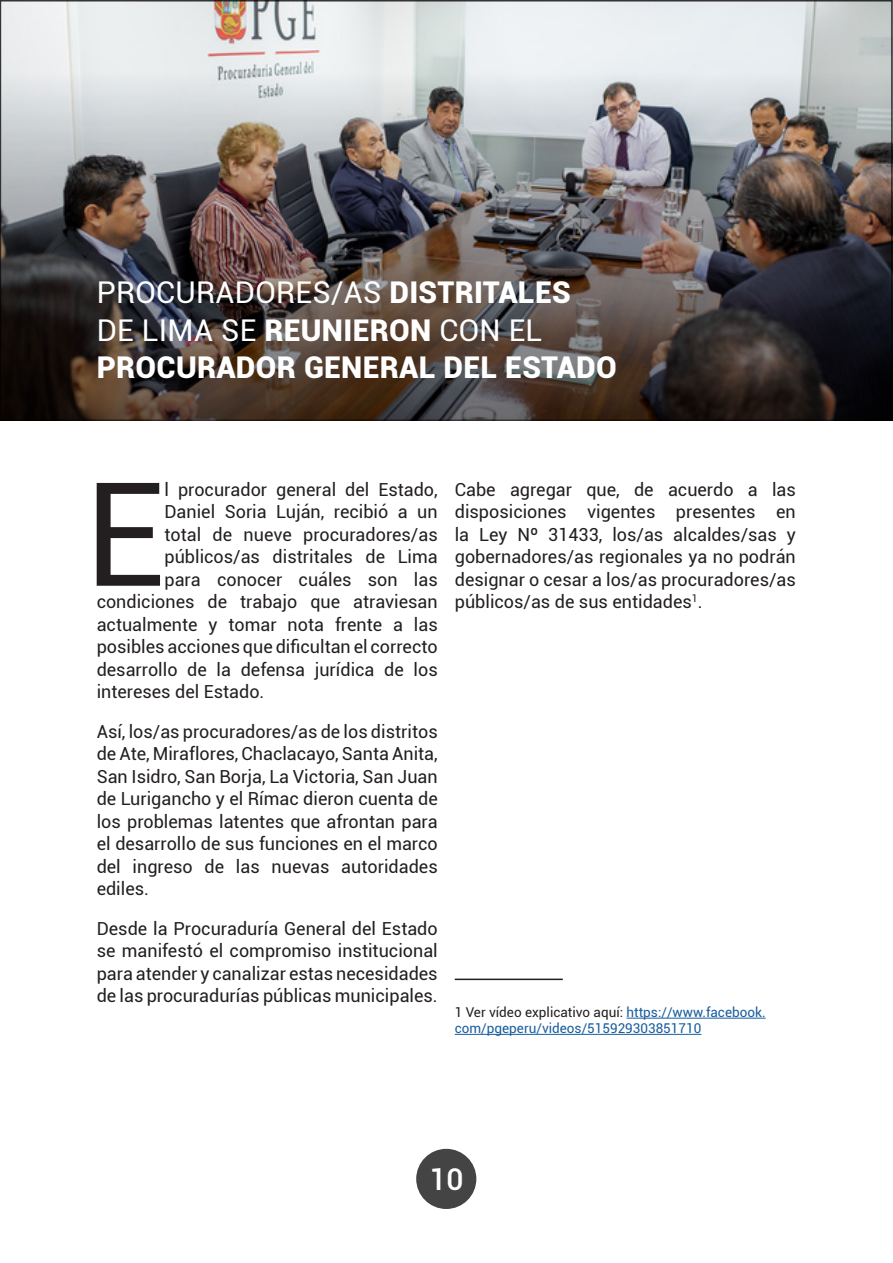
<style>
.page{position:relative;width:893px;height:1263px;background:#fff}
.page>*{position:absolute;margin:0;border:0;box-sizing:border-box;transform-origin:0 0}
.Párrafo{font:144.6px "Roboto";color:#231f20}
.Título_2_0{font:900 30px/37.5px "Roboto";letter-spacing:.01em;color:#fff}
.t1{font:500 30px "Roboto";color:#fff}
.Párrafo-2{font:18px/22.5px "Roboto";color:#231f20;text-align:justify}
.t2{font:13.5px/16.2px "Roboto";color:#175d9e}
.s1{font-weight:400}
.s2{color:#231f20}
</style>
<div class="page">
<div style="left:416px;top:1149px;width:60px;height:60px;background:#444;border-radius:50%"></div>
<hr style="left:455px;top:978px;width:108px;height:2px;background:#231f20">
<hr style="left:626px;top:1018px;width:140px;height:1px;background:#175d9e">
<hr style="left:455px;top:1034px;width:246px;height:1px;background:#175d9e">
<img style="left:3px;top:3px;width:887px;height:415px">
<div style="left:0;top:0;width:893px;height:421px;border:2px solid #231f20"></div>
<p class="Título_2_0" style="left:97px;top:272px;width:522px"><span class="s1">PROCURADORES/AS</span> DISTRITALES<br><span class="s1">DE LIMA SE</span> REUNIERON <span class="s1">CON EL<br></span>PROCURADOR GENERAL DEL ESTADO</p>
<p class="Párrafo" style="left:85px;top:433px;width:81px">E</p>
<p class="Párrafo-2" style="left:164px;top:477px;width:275px">l procurador general del Estado,</p>
<p class="Párrafo-2" style="left:164px;top:500px;width:275px">Daniel Soria Luján, recibió a un</p>
<p class="Párrafo-2" style="left:164px;top:522px;width:275px">total de nueve procuradores/as</p>
<p class="Párrafo-2" style="left:164px;top:545px;width:275px">públicos/as distritales de Lima</p>
<p class="Párrafo-2" style="left:164px;top:567px;width:275px">para conocer cuáles son las</p>
<p class="Párrafo-2" style="left:97px;top:590px;width:343px">condiciones de trabajo que atraviesan</p>
<p class="Párrafo-2" style="left:97px;top:612px;width:343px">actualmente y tomar nota frente a las</p>
<p class="Párrafo-2" style="left:97px;top:635px;width:343px">posibles acciones que dificultan el correcto</p>
<p class="Párrafo-2" style="left:97px;top:657px;width:343px">desarrollo de la defensa jurídica de los</p>
<p class="Párrafo-2" style="left:97px;top:680px;width:169px">intereses del Estado.</p>
<p class="Párrafo-2" style="left:97px;top:719px;width:343px">Así, los/as procuradores/as de los distritos de Ate, Miraflores, Chaclacayo, Santa Anita, San Isidro, San Borja, La Victoria, San Juan de Lurigancho y el Rímac dieron cuenta de los problemas latentes que afrontan para el desarrollo de sus funciones en el marco del ingreso de las nuevas autoridades ediles.</p>
<p class="Párrafo-2" style="left:97px;top:916px;width:343px">Desde la Procuraduría General del Estado se manifestó el compromiso institucional para atender y canalizar estas necesidades de las procuradurías públicas municipales.</p>
<p class="Párrafo-2" style="left:455px;top:477px;width:343px">Cabe agregar que, de acuerdo a las disposiciones vigentes presentes en la Ley Nº 31433, los/as alcaldes/sas y gobernadores/as regionales ya no podrán designar o cesar a los/as procuradores/as públicos/as de sus entidades<sup>1</sup>.</p>
<p class="t2" style="left:455px;top:1004px;width:312px"><span class="s2">1 Ver vídeo explicativo aquí:</span> https://www.facebook. com/pgeperu/videos/515929303851710</p>
<h2 class="t1" style="left:429px;top:1158px;width:36px">10</h2>
</div>
